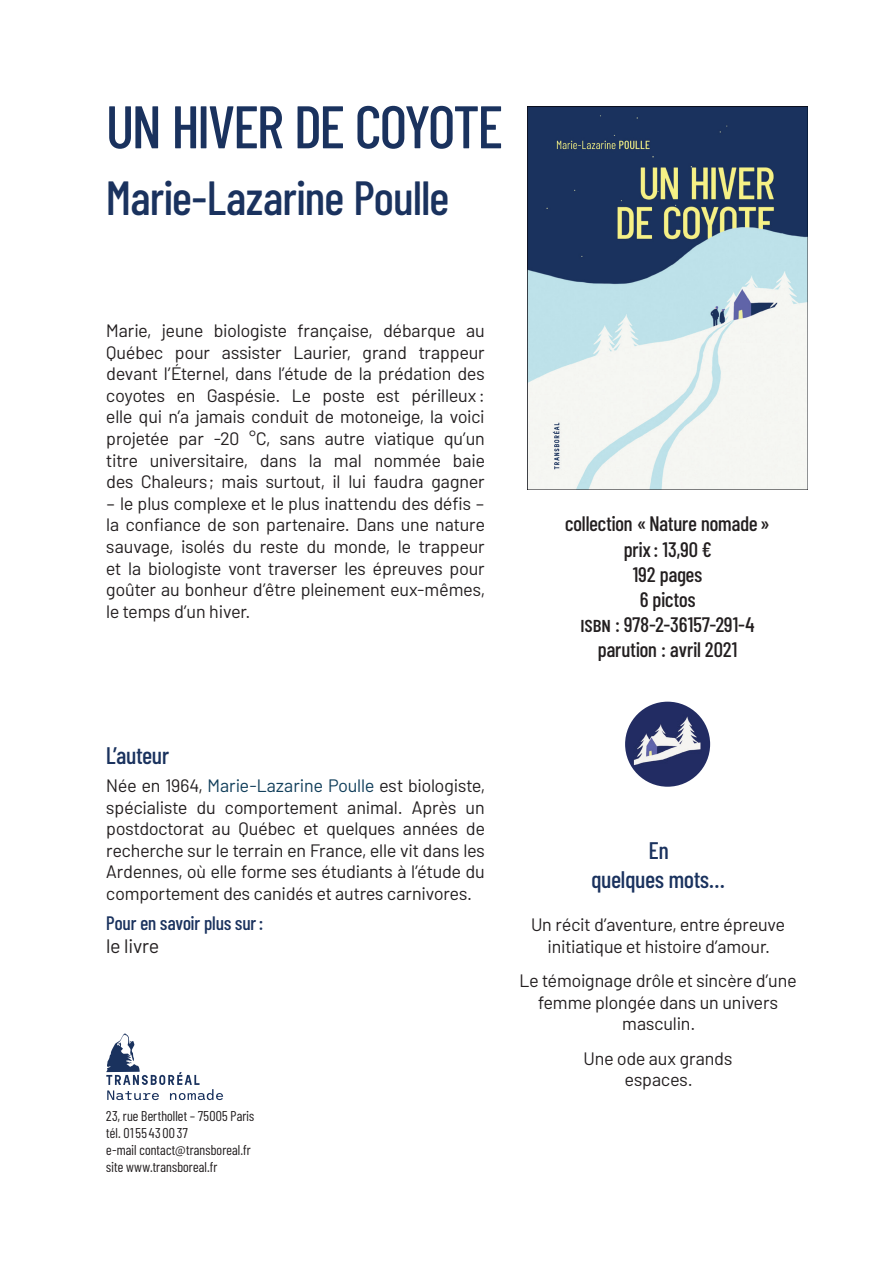
<style>
.page{position:relative;width:893px;height:1263px;background:#fff}
.page>*{position:absolute;margin:0;border:0;box-sizing:border-box;transform-origin:0 0}
.t1{font:500 60px "Barlow Condensed";letter-spacing:-.015em;color:#1a325e}
.t2{font:500 48px "Barlow Condensed";letter-spacing:-.005em;color:#1a325e}
.t3{font:500 24px/28.8px "Barlow Condensed";letter-spacing:-.005em;color:#1a325e;text-align:center}
.t4{font:500 21px/25.2px "Barlow Condensed";color:#231f20;text-align:center}
.t5{font:500 19.5px "Barlow Condensed";letter-spacing:-.005em;color:#1a325e}
.t6{font:19.5px "Barlow";letter-spacing:-.005em;color:#231f20}
.t7{font:18px/21.6px "Barlow";letter-spacing:-.005em;color:#231f20;text-align:justify}
.t8{font:14.25px/17.1px "Barlow Condensed";letter-spacing:.01em;color:#231f20}
.s1{color:#123f5b}
</style>
<div class="page">
<img style="left:527px;top:106px;width:281px;height:383px">
<svg style="left:106px;top:1033px;width:117px;height:67px"></svg>
<img style="left:625px;top:702px;width:85px;height:85px;border-radius:43px">
<h1 class="t1" style="left:106px;top:84px;width:398px">UN HIVER DE COYOTE</h1>
<h2 class="t2" style="left:106px;top:164px;width:344px">Marie-Lazarine Poulle</h2>
<p class="t7" style="left:106px;top:318px;width:380px">Marie, jeune biologiste française, débarque au Québec pour assister Laurier, grand trappeur devant l’Éternel, dans l’étude de la prédation des coyotes en Gaspésie. Le poste est périlleux : elle qui n’a jamais conduit de motoneige, la voici projetée par -20 °C, sans autre viatique qu’un titre universitaire, dans la mal nommée baie des Chaleurs ; mais surtout, il lui faudra gagner</p>
<p class="t7" style="left:106px;top:491px;width:380px">– le plus complexe et le plus inattendu des défis – la confiance de son partenaire. Dans une nature sauvage, isolés du reste du monde, le trappeur et la biologiste vont traverser les épreuves pour goûter au bonheur d’être pleinement eux-mêmes, le temps d’un hiver.</p>
<h3 class="t3" style="left:106px;top:739px;width:64px">L’auteur</h3>
<p class="t7" style="left:106px;top:773px;width:380px">Née en 1964, <span class="s1">Marie-Lazarine Poulle</span> est biologiste, spécialiste du comportement animal. Après un postdoctorat au Québec et quelques années de recherche sur le terrain en France, elle vit dans les Ardennes, où elle forme ses étudiants à l’étude du comportement des canidés et autres carnivores.</p>
<p class="t5" style="left:106px;top:908px;width:159px">Pour en savoir plus sur:</p>
<p class="t6" style="left:106px;top:932px;width:54px">le livre</p>
<p class="t8" style="left:106px;top:1106px;width:149px">23, rue Berthollet – 75005 Paris tél. 0155430037<br>e-mail contact@transboreal.fr site www.transboreal.fr</p>
<p class="t4" style="left:565px;top:510px;width:206px">collection « Nature nomade » prix: 13,90 €<br>192 pages<br>6 pictos<br>isbn : 978-2-36157-291-4 parution : avril 2021</p>
<h3 class="t3" style="left:591px;top:834px;width:135px">En<br>quelques mots…</h3>
<p class="t7" style="left:531px;top:912px;width:255px;text-align:center">Un récit d’aventure, entre épreuve initiatique et histoire d’amour.</p>
<p class="t7" style="left:520px;top:968px;width:278px;text-align:center">Le témoignage drôle et sincère d’une femme plongée dans un univers masculin.</p>
<p class="t7" style="left:584px;top:1046px;width:150px;text-align:center">Une ode aux grands espaces.</p>
</div>
